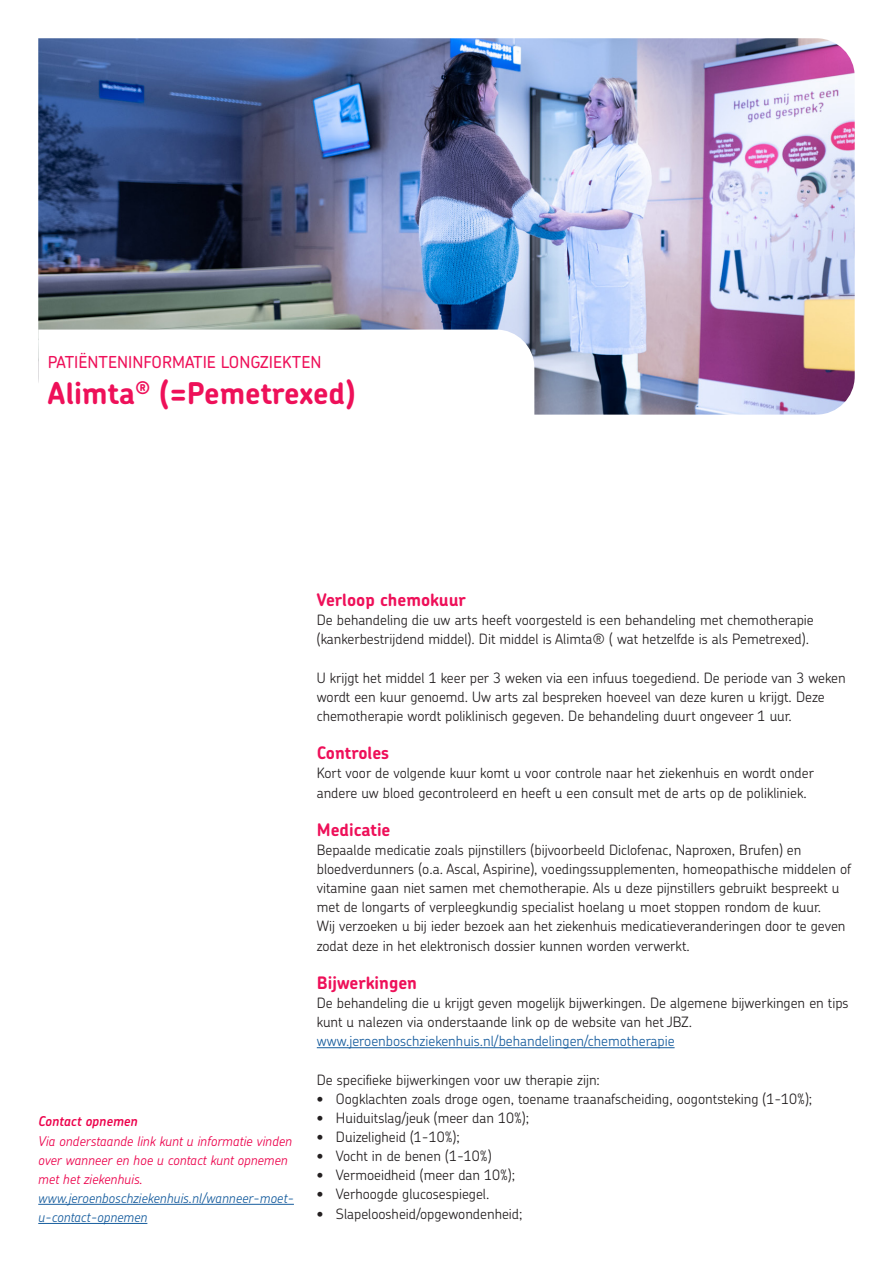
<style>
.page{position:relative;width:893px;height:1263px;background:#fff}
.page>*{position:absolute;margin:0;border:0;box-sizing:border-box;transform-origin:0 0}
.t1{font:700 30px "Chevin Pro";color:#ee1059}
.Kopje{font:700 17.25px "Chevin Pro";color:#ee1059}
.t2{font:500 16.5px "Chevin Pro";color:#ee1059}
.brood{font:300 14.25px/19.2px "Chevin Pro";color:#231f20}
.brood-2{font:300 14.25px "Chevin Pro";color:#175d9e}
.t3{font:italic 300 13.5px/19.2px "Chevin Pro";color:#ec004b}
.t4{font:italic 300 13.5px/19.2px "Chevin Pro";color:#175d9e}
.t5{font:italic 600 13.5px "Chevin Pro";color:#ec004b}
</style>
<div class="page">
<hr style="left:317px;top:1047px;width:358px;height:1px;background:#175d9e">
<img style="left:38px;top:38px;width:817px;height:377px">
<hr style="left:38px;top:1204px;width:256px;height:1px;background:#175d9e">
<hr style="left:38px;top:1223px;width:109px;height:1px;background:#175d9e">
<svg style="left:38px;top:330px;width:496px;height:85px"></svg>
<p class="t2" style="left:48px;top:351px;width:275px">PATIËNTENINFORMATIE LONGZIEKTEN</p>
<p class="t1" style="left:48px;top:373px;width:309px">Alimta<sup>®</sup> (=Pemetrexed)</p>
<p class="t5" style="left:38px;top:1112px;width:101px">Contact opnemen</p>
<p class="t3" style="left:38px;top:1131px;width:255px">Via onderstaande link kunt u informatie vinden over wanneer en hoe u contact kunt opnemen met het ziekenhuis.</p>
<p class="t4" style="left:38px;top:1188px;width:257px">www.jeroenboschziekenhuis.nl/wanneer-moet&shy;u-contact-opnemen</p>
<p class="Kopje" style="left:317px;top:589px;width:151px">Verloop chemokuur</p>
<p class="brood" style="left:317px;top:610px;width:498px">De behandeling die uw arts heeft voorgesteld is een behandeling met chemotherapie (kankerbestrijdend middel). Dit middel is Alimta® ( wat hetzelfde is als Pemetrexed).</p>
<p class="brood" style="left:317px;top:667px;width:530px">U krijgt het middel 1 keer per 3 weken via een infuus toegediend. De periode van 3 weken wordt een kuur genoemd. Uw arts zal bespreken hoeveel van deze kuren u krijgt. Deze chemotherapie wordt poliklinisch gegeven. De behandeling duurt ongeveer 1 uur.</p>
<p class="Kopje" style="left:317px;top:742px;width:74px">Controles</p>
<p class="brood" style="left:317px;top:763px;width:499px">Kort voor de volgende kuur komt u voor controle naar het ziekenhuis en wordt onder andere uw bloed gecontroleerd en heeft u een consult met de arts op de polikliniek.</p>
<p class="Kopje" style="left:317px;top:818px;width:75px">Medicatie</p>
<p class="brood" style="left:317px;top:840px;width:536px">Bepaalde medicatie zoals pijnstillers (bijvoorbeeld Diclofenac, Naproxen, Brufen) en bloedverdunners (o.a. Ascal, Aspirine), voedingssupplementen, homeopathische middelen of vitamine gaan niet samen met chemotherapie. Als u deze pijnstillers gebruikt bespreekt u met de longarts of verpleegkundig specialist hoelang u moet stoppen rondom de kuur.</p>
<p class="brood" style="left:317px;top:916px;width:530px">Wij verzoeken u bij ieder bezoek aan het ziekenhuis medicatieveranderingen door te geven zodat deze in het elektronisch dossier kunnen worden verwerkt.</p>
<p class="Kopje" style="left:317px;top:971px;width:102px">Bijwerkingen</p>
<p class="brood" style="left:317px;top:993px;width:533px">De behandeling die u krijgt geven mogelijk bijwerkingen. De algemene bijwerkingen en tips kunt u nalezen via onderstaande link op de website van het JBZ.</p>
<p class="brood-2" style="left:317px;top:1031px;width:359px">www.jeroenboschziekenhuis.nl/behandelingen/chemotherapie</p>
<p class="brood" style="left:317px;top:1069px;width:285px">De specifieke bijwerkingen voor uw therapie zijn:</p>
<p class="brood" style="left:317px;top:1088px;width:497px">• Oogklachten zoals droge ogen, toename traanafscheiding, oogontsteking (1-10%);</p>
<p class="brood" style="left:317px;top:1108px;width:214px">• Huiduitslag/jeuk (meer dan 10%);</p>
<p class="brood" style="left:317px;top:1127px;width:145px">• Duizeligheid (1-10%);</p>
<p class="brood" style="left:317px;top:1146px;width:176px">• Vocht in de benen (1-10%)</p>
<p class="brood" style="left:317px;top:1165px;width:200px">• Vermoeidheid (meer dan 10%);</p>
<p class="brood" style="left:317px;top:1184px;width:174px">• Verhoogde glucosespiegel.</p>
<p class="brood" style="left:317px;top:1203px;width:207px">• Slapeloosheid/opgewondenheid;</p>
</div>
